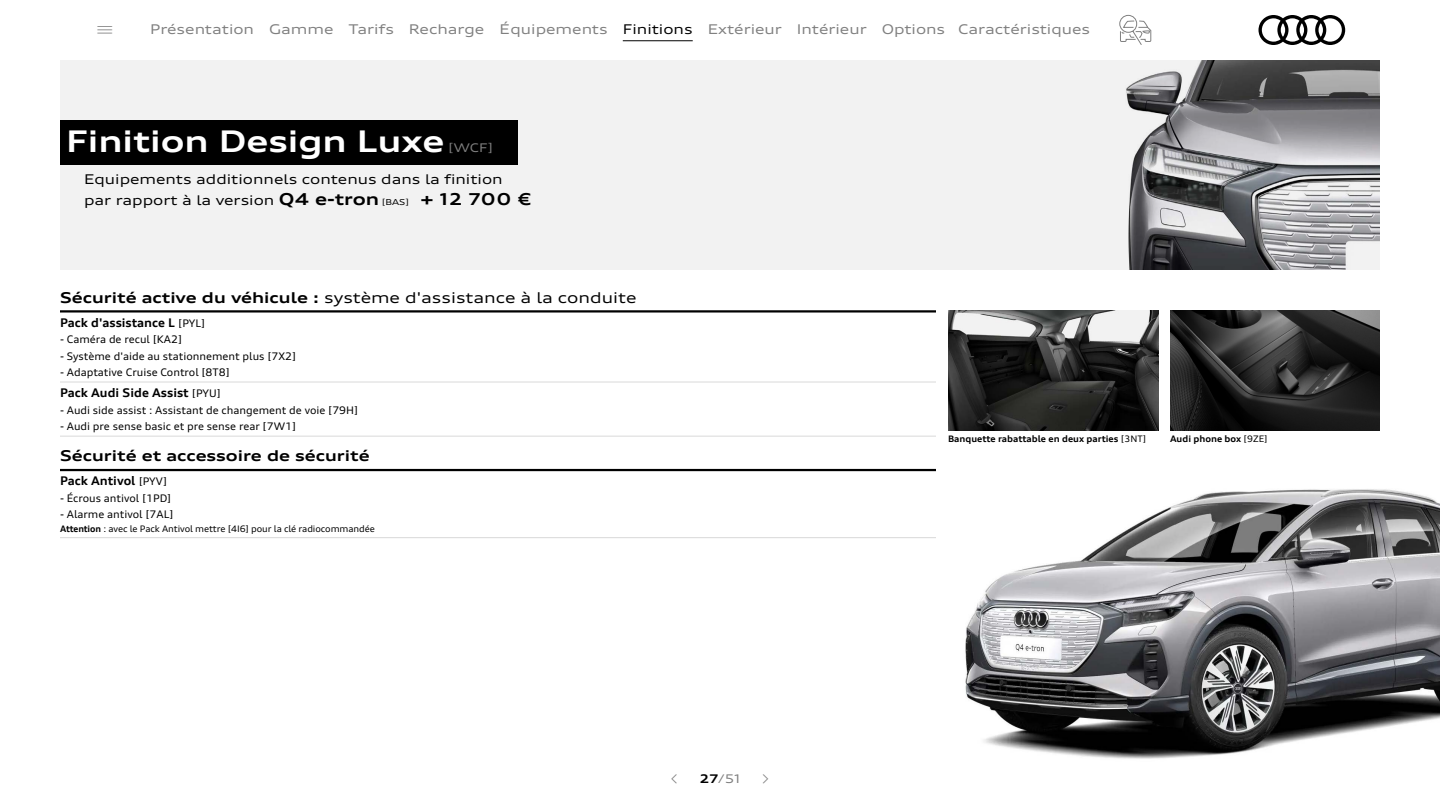
<style>
.page{position:relative;width:1440px;height:810px;background:#fff}
.page>*{position:absolute;margin:0;border:0;box-sizing:border-box;transform-origin:0 0}
.t1{font:700 expanded 30px "Audi Type";color:#fff}
.t2{font:expanded 15px "Audi Type";color:#000}
.t3{font:700 expanded 15px "Audi Type";color:#000}
.t4{font:13.5px "Audi Type Var";color:#808080}
.t5{font:expanded 13.5px/21px "Audi Type";color:#000}
.Equipment_name_code{font:700 expanded 12px "Audi Type";color:#000}
.Equipment_detail_not{font:700 expanded 12px "Audi Type";color:#000}
.t6{font:expanded 12px "Audi Type";color:#808080}
.Equipment_detail_not-2{font:expanded 10.5px "Audi Type";color:#000}
.Equipment_detail_not-3{font:expanded 9px "Audi Type";letter-spacing:-.01em;color:#000}
.t7{font:700 expanded 9px "Audi Type";color:#000}
.s1{font-weight:700;font-size:16.5px}
.s2{font-size:8.25px}
.s3{font-weight:700}
.s4{font-weight:400;font-size:10.5px}
.s5{font-weight:700;font-stretch:normal}
.s6{font-weight:700;color:#000}
.s7{font-weight:400}
</style>
<div class="page">
<div style="left:60px;top:60px;width:1320px;height:210px;background:#f2f2f2"></div>
<img style="left:1126px;top:60px;width:254px;height:210px">
<div style="left:60px;top:120px;width:457px;height:45px;background:#000"></div>
<hr style="left:60px;top:382px;width:876px;height:1px;background:#d9d9d9">
<hr style="left:60px;top:436px;width:876px;height:1px;background:#d9d9d9">
<hr style="left:60px;top:310px;width:876px;height:3px;background:#000">
<hr style="left:60px;top:469px;width:876px;height:2px;background:#000">
<hr style="left:60px;top:537px;width:876px;height:1px;background:#d9d9d9">
<img style="left:948px;top:310px;width:210px;height:120px">
<img style="left:1170px;top:310px;width:210px;height:120px">
<img style="left:965px;top:489px;width:475px;height:270px">
<svg style="left:1119px;top:15px;width:33px;height:30px"></svg>
<svg style="left:1259px;top:15px;width:86px;height:30px"></svg>
<hr style="left:623px;top:40px;width:70px;height:1px;background:#000">
<p class="t4" style="left:150px;top:21px;width:942px">Présentation Gamme Tarifs Recharge Équipements Finitions Extérieur Intérieur Options Caractéristiques</p>
<p class="t1" style="left:66px;top:122px;width:380px">Finition Design Luxe</p>
<p class="t6" style="left:448px;top:140px;width:46px">[WCF]</p>
<p class="t5" style="left:84px;top:168px;width:449px">Equipements additionnels contenus dans la finition par rapport à la version <span class="s1">Q4 e-tron</span> <span class="s2">[BAS]</span> <span class="s1">+ 12 700 €</span></p>
<p class="t2" style="left:60px;top:288px;width:578px"><span class="s3">Sécurité active du véhicule :</span> système d'assistance à la conduite</p>
<p class="Equipment_name_code" style="left:60px;top:315px;width:147px">Pack d'assistance L <span class="s4">[PYL]</span></p>
<p class="Equipment_detail_not-2" style="left:60px;top:333px;width:124px">- Caméra de recul [KA2]</p>
<p class="Equipment_detail_not-2" style="left:60px;top:349px;width:238px">- Système d'aide au stationnement plus [7X2]</p>
<p class="Equipment_detail_not-2" style="left:60px;top:366px;width:171px">- Adaptative Cruise Control [8T8]</p>
<p class="Equipment_detail_not" style="left:60px;top:385px;width:162px">Pack Audi Side Assist <span class="s4">[PYU]</span></p>
<p class="Equipment_detail_not-2" style="left:60px;top:403px;width:300px">- Audi side assist : Assistant de changement de voie [79H]</p>
<p class="Equipment_detail_not-2" style="left:60px;top:420px;width:238px">- Audi pre sense basic et pre sense rear [7W1]</p>
<p class="t3" style="left:60px;top:447px;width:311px">Sécurité et accessoire de sécurité</p>
<p class="Equipment_name_code" style="left:60px;top:473px;width:109px">Pack Antivol <span class="s4">[PYV]</span></p>
<p class="Equipment_detail_not-2" style="left:60px;top:491px;width:113px">- Écrous antivol [1PD]</p>
<p class="Equipment_detail_not-2" style="left:60px;top:508px;width:115px">- Alarme antivol [7AL]</p>
<p class="Equipment_detail_not-3" style="left:60px;top:523px;width:316px"><span class="s5">Attention</span> : avec le Pack Antivol mettre [4I6] pour la clé radiocommandée</p>
<p class="t6" style="left:700px;top:771px;width:42px"><span class="s6">27</span>/51</p>
<p class="t7" style="left:948px;top:433px;width:200px">Banquette rabattable en deux parties <span class="s7">[3NT]</span></p>
<p class="t7" style="left:1170px;top:433px;width:99px">Audi phone box <span class="s7">[9ZE]</span></p>
</div>
